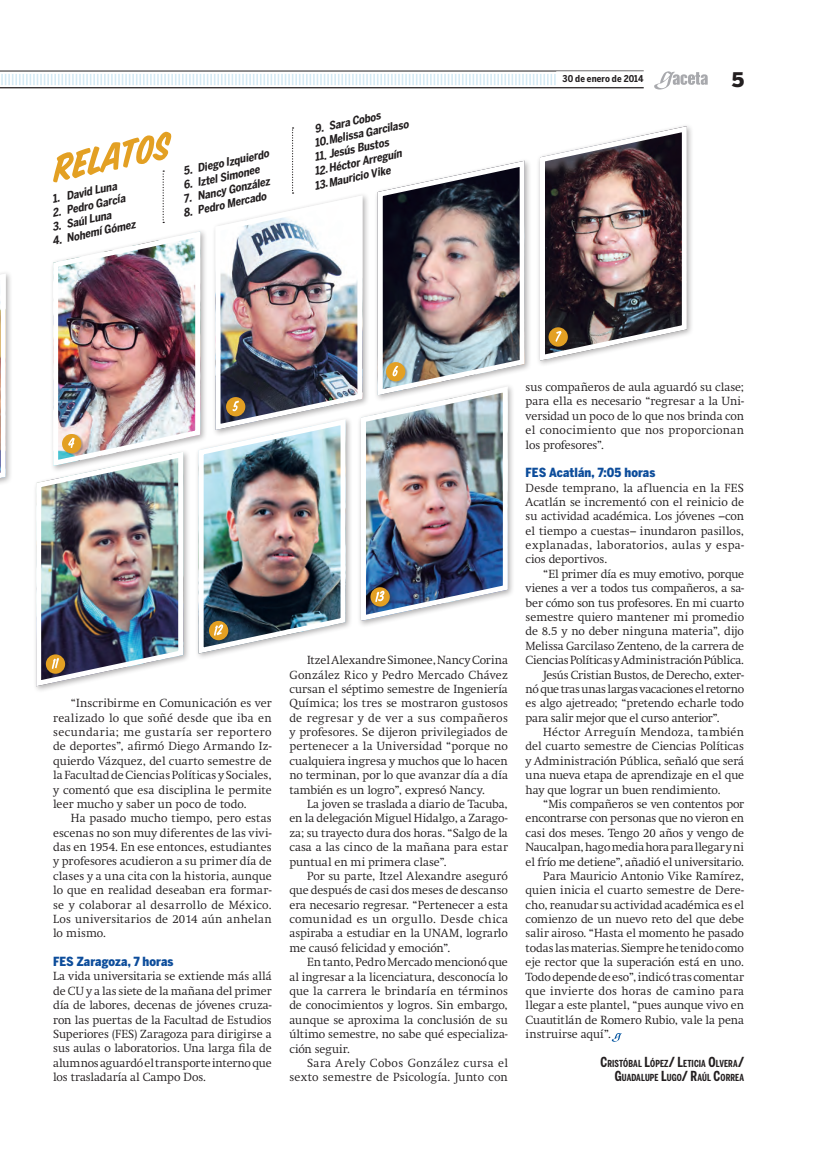
<style>
.page{position:relative;width:815px;height:1152px;background:#fff}
.page>*{position:absolute;margin:0;border:0;box-sizing:border-box;transform-origin:0 0}
.t1{font:900 20px "Benton Sans";color:#231f20}
._3_0_Descanso{font:900 condensed 12.5px "Benton Sans";letter-spacing:.005em;color:#0d4d9b}
._3_0_Texto{font:300 11.62px/14.4px "Swift";letter-spacing:.005em;color:#231f20;text-align:justify}
._3_0_Tex_s_sangria{font:300 11.62px/14.4px "Swift";letter-spacing:.01em;color:#231f20;text-align:justify}
._3_0_Texto-2{font:300 11.62px/14.4px "Swift";letter-spacing:.025em;color:#231f20;text-align:right}
.t2{font:italic 700 condensed 11.25px "Benton Sans";color:#231f20}
._4_0_Crédito_nota_in{font:700 extra-condensed 9.62px/14.4px "Benton Sans";letter-spacing:.01em;color:#231f20;text-align:right}
.t3{font:700 condensed 9.38px "Benton Sans";letter-spacing:.01em;color:#231f20}
.s1{font-size:13.75px}
</style>
<div class="page">
<svg style="left:1px;top:74px;width:555px;height:11px"></svg>
<hr style="left:0;top:71px;width:644px;height:1px;background:#231f20">
<hr style="left:0;top:87px;width:644px;height:1px;background:#231f20">
<svg style="left:654px;top:71px;width:54px;height:19px"></svg>
<div style="left:556px;top:71px;width:94px;height:15px;background:#fff"></div>
<div style="left:374px;top:158px;width:158px;height:244px;background:#f3f3f3"></div>
<div style="left:0;top:271px;width:13px;height:244px;background:#f3f3f3"></div>
<svg style="left:0;top:271px;width:9px;height:240px"></svg>
<div style="left:537px;top:123px;width:157px;height:244px;background:#231f20;opacity:.35"></div>
<img style="left:537px;top:123px;width:153px;height:241px">
<svg style="left:612px;top:1033px;width:10px;height:8px"></svg>
<img style="left:35px;top:127px;width:493px;height:562px">
<p class="t2" style="left:51px;top:193px;width:67px;rotate:-12deg">1. David Luna</p>
<p class="t2" style="left:51px;top:207px;width:76px;rotate:-12deg">2. Pedro García</p>
<p class="t2" style="left:51px;top:221px;width:62px;rotate:-12deg">3. Saúl Luna</p>
<p class="t2" style="left:51px;top:235px;width:86px;rotate:-12deg">4. Nohemí Gómez</p>
<p class="t2" style="left:182px;top:165px;width:89px;rotate:-12deg">5. Diego Izquierdo</p>
<p class="t2" style="left:182px;top:179px;width:79px;rotate:-12deg">6. Iztel Simonee</p>
<p class="t2" style="left:182px;top:193px;width:90px;rotate:-12deg">7. Nancy González</p>
<p class="t2" style="left:182px;top:207px;width:86px;rotate:-12deg">8. Pedro Mercado</p>
<p class="t2" style="left:313px;top:123px;width:69px;rotate:-12deg">9. Sara Cobos</p>
<p class="t2" style="left:313px;top:137px;width:97px;rotate:-12deg">10.Melissa Garcilaso</p>
<p class="t2" style="left:313px;top:151px;width:77px;rotate:-12deg">11. Jesús Bustos</p>
<p class="t2" style="left:313px;top:165px;width:90px;rotate:-12deg">12.Héctor Arreguín</p>
<p class="t2" style="left:313px;top:179px;width:79px;rotate:-12deg">13.Mauricio Vike</p>
<p class="t3" style="left:563px;top:73px;width:83px">30 de enero de 2014</p>
<p class="t1" style="left:732px;top:68px;width:14px">5</p>
<p class="_3_0_Texto" style="left:53px;top:696px;width:220px;text-indent:18px">“Inscribirme en Comunicación es ver realizado lo que soñé desde que iba en secundaria; me gustaría ser reportero de deportes”, afirmó Diego Armando Iz&shy;quierdo Vázquez, del cuarto semestre de la Facultad de Ciencias Políticas y Sociales, y comentó que esa disciplina le permite leer mucho y saber un poco de todo.</p>
<p class="_3_0_Texto" style="left:53px;top:811px;width:220px;text-indent:18px">Ha pasado mucho tiempo, pero estas escenas no son muy diferentes de las vivi&shy;das en 1954. En ese entonces, estudiantes y profesores acudieron a su primer día de clases y a una cita con la historia, aunque lo que en realidad deseaban era formar&shy;se y colaborar al desarrollo de México.<br>Los universitarios de 2014 aún anhelan lo mismo.</p>
<p class="_3_0_Descanso" style="left:53px;top:954px;width:122px">FES Zaragoza, 7 horas</p>
<p class="_3_0_Tex_s_sangria" style="left:53px;top:969px;width:220px">La vida universitaria se extiende más allá de CU y a las siete de la mañana del primer día de labores, decenas de jóvenes cruza&shy;ron las puertas de la Facultad de Estudios Superiores (FES) Zaragoza para dirigirse a sus aulas o laboratorios. Una larga fila de alumnos aguardó el transporte interno que los trasladaría al Campo Dos.</p>
<p class="_3_0_Texto" style="left:289px;top:653px;width:220px;text-indent:18px">Itzel Alexandre Simonee, Nancy Corina González Rico y Pedro Mercado Chávez cursan el séptimo semestre de Ingeniería Química; los tres se mostraron gustosos de regresar y de ver a sus compañeros y profesores. Se dijeron privilegiados de pertenecer a la Universidad “porque no cualquiera ingresa y muchos que lo hacen no terminan, por lo que avanzar día a día también es un logro”, expresó Nancy.</p>
<p class="_3_0_Texto" style="left:289px;top:797px;width:220px;text-indent:18px">La joven se traslada a diario de Tacuba, en la delegación Miguel Hidalgo, a Zarago&shy;za; su trayecto dura dos horas. “Salgo de la casa a las cinco de la mañana para estar puntual en mi primera clase”.</p>
<p class="_3_0_Texto" style="left:289px;top:868px;width:220px;text-indent:18px">Por su parte, Itzel Alexandre aseguró que después de casi dos meses de descanso era necesario regresar. “Pertenecer a esta comunidad es un orgullo. Desde chica aspiraba a estudiar en la UNAM, lograrlo me causó felicidad y emoción”.</p>
<p class="_3_0_Texto" style="left:289px;top:955px;width:220px;text-indent:18px">En tanto, Pedro Mercado mencionó que al ingresar a la licenciatura, desconocía lo que la carrera le brindaría en términos de conocimientos y logros. Sin embargo, aunque se aproxima la conclusión de su último semestre, no sabe qué especializa&shy;ción seguir.</p>
<p class="_3_0_Texto-2" style="left:289px;top:1055px;width:220px">Sara Arely Cobos González cursa el sexto semestre de Psicología. Junto con</p>
<p class="_3_0_Texto" style="left:526px;top:380px;width:220px">sus compañeros de aula aguardó su clase; para ella es necesario “regresar a la Uni&shy;versidad un poco de lo que nos brinda con el conocimiento que nos proporcionan los profesores”.</p>
<p class="_3_0_Descanso" style="left:526px;top:465px;width:131px">FES Acatlán, 7:05 horas</p>
<p class="_3_0_Tex_s_sangria" style="left:526px;top:480px;width:220px">Desde temprano, la afluencia en la FES Acatlán se incrementó con el reinicio de su actividad académica. Los jóvenes –con el tiempo a cuestas– inundaron pasillos, explanadas, laboratorios, aulas y espa&shy;cios deportivos.</p>
<p class="_3_0_Texto" style="left:526px;top:566px;width:220px;text-indent:18px">“El primer día es muy emotivo, porque vienes a ver a todos tus compañeros, a sa&shy;ber cómo son tus profesores. En mi cuarto semestre quiero mantener mi promedio de 8.5 y no deber ninguna materia”, dijo Melissa Garcilaso Zenteno, de la carrera de Ciencias Políticas y Administración Pública.</p>
<p class="_3_0_Texto" style="left:526px;top:667px;width:220px;text-indent:18px">Jesús Cristian Bustos, de Derecho, exter&shy;nó que tras unas largas vacaciones el retorno es algo ajetreado; “pretendo echarle todo para salir mejor que el curso anterior”.</p>
<p class="_3_0_Texto" style="left:526px;top:725px;width:220px;text-indent:18px">Héctor Arreguín Mendoza, también del cuarto semestre de Ciencias Políticas y Administración Pública, señaló que será una nueva etapa de aprendizaje en el que hay que lograr un buen rendimiento.</p>
<p class="_3_0_Texto" style="left:526px;top:797px;width:220px;text-indent:18px">“Mis compañeros se ven contentos por encontrarse con personas que no vieron en casi dos meses. Tengo 20 años y vengo de Naucalpan, hago media hora para llegar y ni el frío me detiene”, añadió el universitario.</p>
<p class="_3_0_Texto" style="left:526px;top:868px;width:220px;text-indent:18px">Para Mauricio Antonio Vike Ramírez, quien inicia el cuarto semestre de Dere&shy;cho, reanudar su actividad académica es el comienzo de un nuevo reto del que debe salir airoso. “Hasta el momento he pasado todas las materias. Siempre he tenido como eje rector que la superación está en uno.<br>Todo depende de eso”, indicó tras comentar que invierte dos horas de camino para llegar a este plantel, “pues aunque vivo en Cuautitlán de Romero Rubio, vale la pena instruirse aquí”.</p>
<p class="_4_0_Crédito_nota_in" style="left:601px;top:1056px;width:145px"><span class="s1">C</span>RISTÓBAL <span class="s1">L</span>ÓPEZ<span class="s1">/ L</span>ETICIA <span class="s1">O</span>LVERA<span class="s1">/<br>G</span>UADALUPE <span class="s1">L</span>UGO<span class="s1">/ R</span>AÚL <span class="s1">C</span>ORREA</p>
</div>
